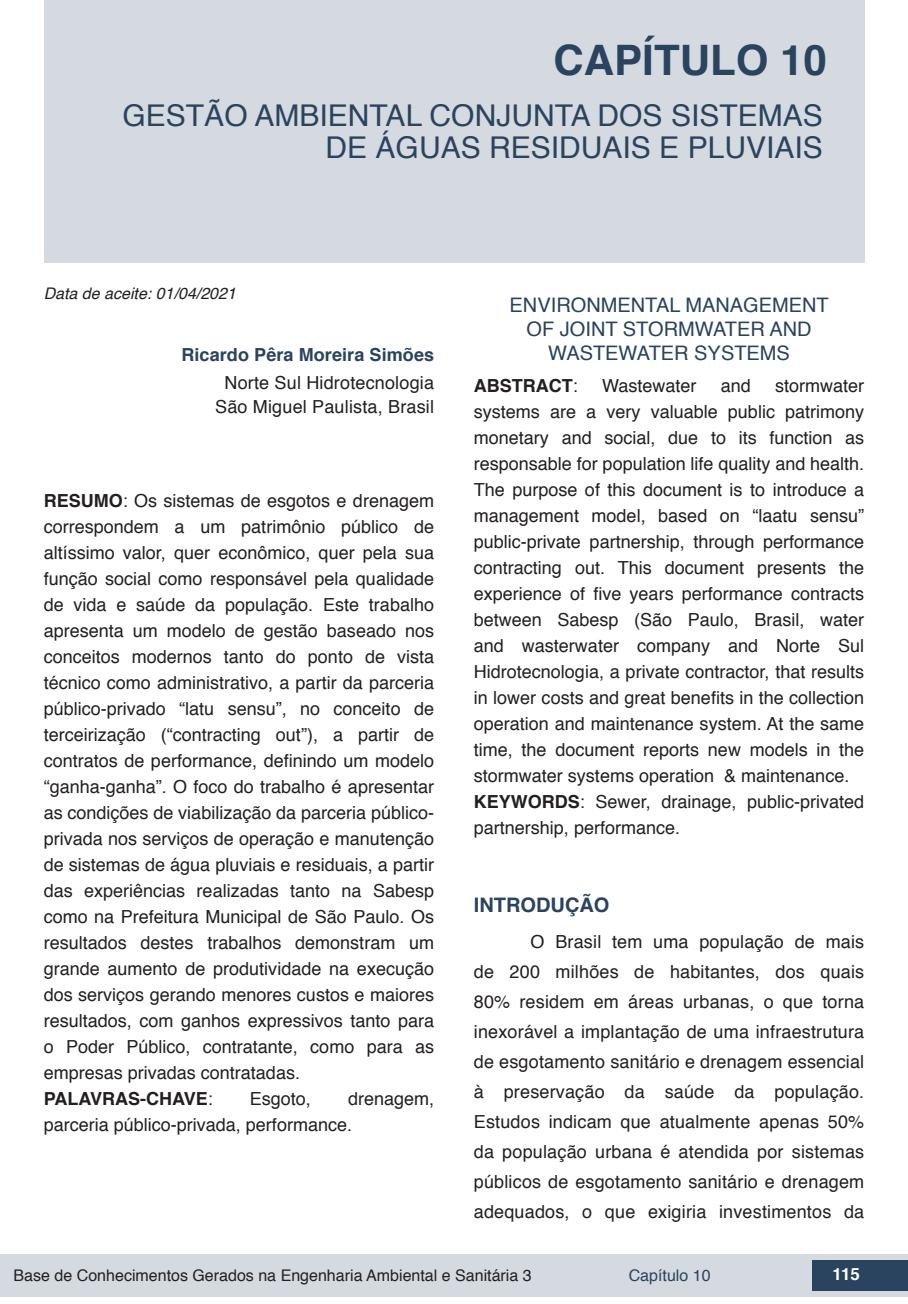
<style>
.page{position:relative;width:908px;height:1304px;background:#fff}
.page>*{position:absolute;margin:0;border:0;box-sizing:border-box;transform-origin:0 0}
.capítulos{font:700 42px "Helvetica";color:#2a435e}
.nome_artigos{font:30px/32px "Helvetica";color:#2a435e;text-align:right}
.título_Inglês{font:20px/24px "Helvetica";color:#2a435e;text-align:center}
.TITULOS{font:700 20px "Helvetica";color:#2a435e}
.Resumos_e_PC_TXT{font:18px/26px "Helvetica";color:#231f20;text-align:justify}
.txt{font:18px/30px "Helvetica";letter-spacing:.01em;color:#231f20;text-align:justify}
.info_autores{font:18px "Helvetica";letter-spacing:.01em;color:#231f20}
.nome_autores{font:700 18px "Helvetica";letter-spacing:.005em;color:#2a435e}
.Resumos_e_PC_TXT-2{font:700 18px "Helvetica";color:#231f20}
.t1{font:700 16.8px "Helvetica";color:#fff}
.t2{font:16px "Helvetica";color:#231f20}
.t3{font:italic 16px "Helvetica";color:#231f20}
.t4{font:16px "Helvetica";color:#2a435e}
.s1{font-weight:700}
.s2{font-weight:400}
</style>
<div class="page">
<div style="left:0;top:1254px;width:906px;height:43px;background:#d4dadf"></div>
<div style="left:812px;top:1261px;width:95px;height:30px;background:#2a435e"></div>
<div style="left:44px;top:0;width:819px;height:263px;background:#d4dadf"></div>
<p class="capítulos" style="left:553px;top:26px;width:275px">CAPÍTULO 10</p>
<p class="nome_artigos" style="left:122px;top:101px;width:701px">GESTÃO AMBIENTAL CONJUNTA DOS SISTEMAS<br>DE ÁGUAS RESIDUAIS E PLUVIAIS</p>
<p class="t3" style="left:44px;top:280px;width:194px">Data de aceite: 01/04/2021</p>
<p class="nome_autores" style="left:181px;top:341px;width:254px">Ricardo Pêra Moreira Simões</p>
<p class="info_autores" style="left:224px;top:369px;width:211px">Norte Sul Hidrotecnologia</p>
<p class="info_autores" style="left:215px;top:393px;width:220px">São Miguel Paulista, Brasil</p>
<p class="Resumos_e_PC_TXT" style="left:44px;top:488px;width:392px"><span class="s1">RESUMO</span>: Os sistemas de esgotos e drenagem correspondem a um patrimônio público de altíssimo valor, quer econômico, quer pela sua função social como responsável pela qualidade de vida e saúde da população. Este trabalho apresenta um modelo de gestão baseado nos conceitos modernos tanto do ponto de vista técnico como administrativo, a partir da parceria público-privado “latu sensu”, no conceito de terceirização (“contracting out”), a partir de contratos de performance, definindo um modelo “ganha-ganha”. O foco do trabalho é apresentar as condições de viabilização da parceria público&shy;privada nos serviços de operação e manutenção de sistemas de água pluviais e residuais, a partir das experiências realizadas tanto na Sabesp como na Prefeitura Municipal de São Paulo. Os resultados destes trabalhos demonstram um grande aumento de produtividade na execução dos serviços gerando menores custos e maiores resultados, com ganhos expressivos tanto para o Poder Público, contratante, como para as empresas privadas contratadas.</p>
<p class="Resumos_e_PC_TXT-2" style="left:44px;top:1084px;width:171px">PALAVRAS-CHAVE<span class="s2">:</span></p>
<p class="Resumos_e_PC_TXT" style="left:250px;top:1086px;width:63px">Esgoto,</p>
<p class="Resumos_e_PC_TXT" style="left:44px;top:1086px;width:392px;text-indent:304px">drenagem, parceria público-privada, performance.</p>
<p class="título_Inglês" style="left:509px;top:294px;width:320px">ENVIRONMENTAL MANAGEMENT<br>OF JOINT STORMWATER AND<br>WASTEWATER SYSTEMS</p>
<p class="Resumos_e_PC_TXT-2" style="left:473px;top:371px;width:105px">ABSTRACT<span class="s2">:</span></p>
<p class="Resumos_e_PC_TXT" style="left:602px;top:373px;width:96px">Wastewater</p>
<p class="Resumos_e_PC_TXT" style="left:720px;top:373px;width:32px">and</p>
<p class="Resumos_e_PC_TXT" style="left:473px;top:373px;width:392px;text-indent:301px">stormwater systems are a very valuable public patrimony monetary and social, due to its function as responsable for population life quality and health.<br>The purpose of this document is to introduce a management model, based on “laatu sensu” public-private partnership, through performance contracting out. This document presents the experience of five years performance contracts between Sabesp (São Paulo, Brasil, water and wasterwater company and Norte Sul Hidrotecnologia, a private contractor, that results in lower costs and great benefits in the collection operation and maintenance system. At the same time, the document reports new models in the stormwater systems operation &amp; maintenance.</p>
<p class="Resumos_e_PC_TXT" style="left:473px;top:789px;width:392px"><span class="s1">KEYWORDS</span>: Sewer, drainage, public-privated partnership, performance.</p>
<p class="TITULOS" style="left:473px;top:889px;width:137px">INTRODUÇÃO</p>
<p class="txt" style="left:473px;top:927px;width:392px;text-indent:57px">O Brasil tem uma população de mais de 200 milhões de habitantes, dos quais 80% residem em áreas urbanas, o que torna inexorável a implantação de uma infraestrutura de esgotamento sanitário e drenagem essencial à preservação da saúde da população.<br>Estudos indicam que atualmente apenas 50% da população urbana é atendida por sistemas públicos de esgotamento sanitário e drenagem adequados, o que exigiria investimentos da</p>
<p class="t2" style="left:14px;top:1263px;width:519px">Base de Conhecimentos Gerados na Engenharia Ambiental e Sanitária 3</p>
<p class="t4" style="left:628px;top:1263px;width:83px">Capítulo 10</p>
<p class="t1" style="left:832px;top:1261px;width:29px">115</p>
</div>
